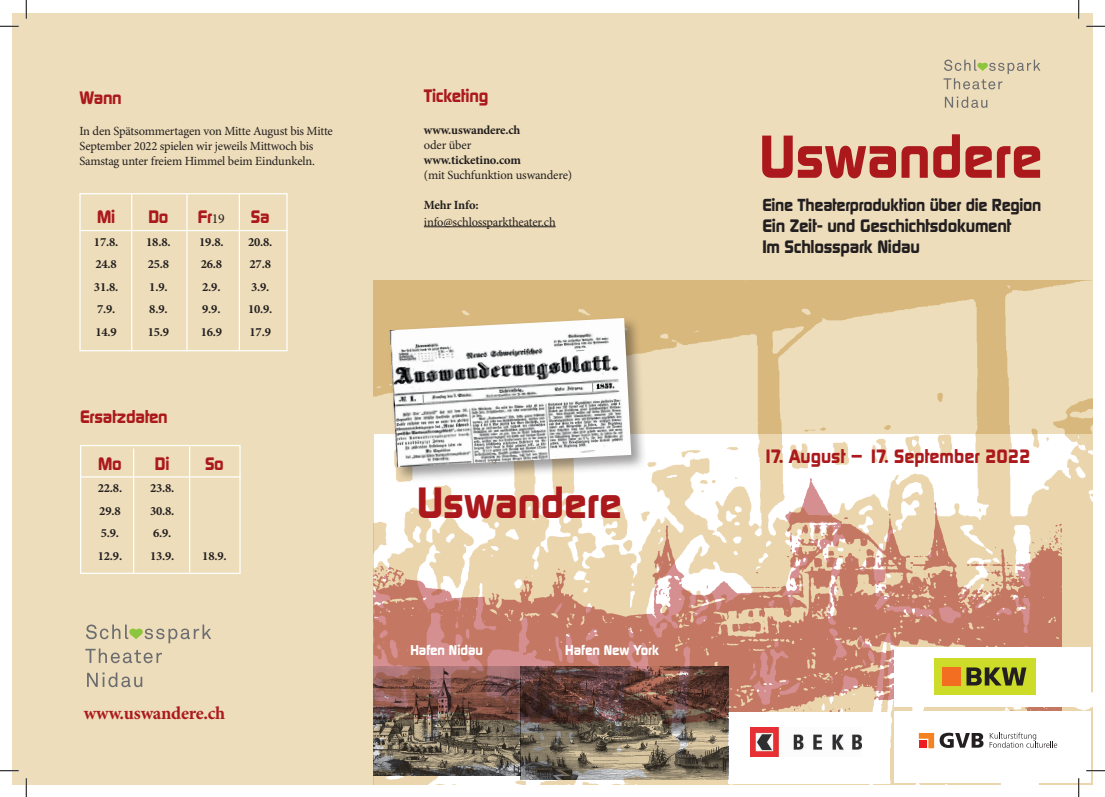
<style>
.page{position:relative;width:1105px;height:797px;background:#fff}
.page>*{position:absolute;margin:0;border:0;box-sizing:border-box;transform-origin:0 0}
.t1{font:700 58.62px "Digital";color:#ab191d}
.t2{font:700 42.38px "Digital";color:#ab191d}
.t3{font:700 18.75px "Digital";color:#ab191d}
.t4{font:700 18.25px "Minion Pro";letter-spacing:-.015em;color:#ab191d}
.t5{font:700 17.5px/21px "Digital";letter-spacing:-.015em;color:#231f20}
.t6{font:700 17.5px "Digital";letter-spacing:-.015em;color:#ab191d}
.t7{font:700 16.88px "Digital";letter-spacing:-.015em;color:#231f20}
.t8{font:700 13.75px "Digital";color:#fff}
.t9{font:12.5px/15px "Minion Pro";letter-spacing:-.015em;color:#231f20}
.t10{font:700 12.5px/22.5px "Minion Pro";letter-spacing:-.015em;color:#231f20}
.s1{font-family:"Minion Pro";font-weight:400;font-size:13.75px;color:#231f20}
</style>
<div class="page">
<div style="left:12px;top:13px;width:1081px;height:421px;background:#edddba"></div>
<img style="left:373px;top:280px;width:720px;height:505px">
<img style="left:373px;top:445px;width:688px;height:279px">
<div style="left:387px;top:316px;width:260px;height:167px;background:#231f20;opacity:.44"></div>
<img style="left:390px;top:318px;width:241px;height:149px">
<div style="left:12px;top:434px;width:361px;height:351px;background:#edddba"></div>
<div style="left:894px;top:648px;width:197px;height:59px;background:#fff"></div>
<div style="left:728px;top:711px;width:161px;height:72px;background:#fff"></div>
<div style="left:934px;top:658px;width:101px;height:36px;background:#cddc28"></div>
<div style="left:943px;top:667px;width:18px;height:18px;background:#f36e21"></div>
<svg style="left:966px;top:667px;width:60px;height:18px"></svg>
<img style="left:750px;top:727px;width:112px;height:29px">
<div style="left:894px;top:711px;width:197px;height:71px;background:#fff"></div>
<svg style="left:940px;top:732px;width:43px;height:16px"></svg>
<svg style="left:919px;top:733px;width:15px;height:15px"></svg>
<svg style="left:990px;top:732px;width:67px;height:15px"></svg>
<div style="left:79px;top:193px;width:209px;height:158px;border:1px solid #fff"></div>
<hr style="left:131px;top:194px;width:1px;height:157px;background:#fff">
<hr style="left:186px;top:194px;width:2px;height:157px;background:#fff">
<hr style="left:239px;top:194px;width:1px;height:157px;background:#fff">
<hr style="left:79px;top:230px;width:209px;height:1px;background:#fff">
<div style="left:80px;top:445px;width:161px;height:129px;border:1px solid #fff"></div>
<hr style="left:81px;top:476px;width:160px;height:1px;background:#fff">
<hr style="left:133px;top:448px;width:1px;height:126px;background:#fff">
<hr style="left:189px;top:446px;width:1px;height:126px;background:#fff">
<svg style="left:945px;top:97px;width:42px;height:11px"></svg>
<svg style="left:943px;top:60px;width:97px;height:29px"></svg>
<hr style="left:424px;top:226px;width:132px;height:1px;background:#231f20">
<svg style="left:87px;top:672px;width:55px;height:15px"></svg>
<svg style="left:85px;top:624px;width:126px;height:39px"></svg>
<img style="left:373px;top:666px;width:148px;height:110px">
<img style="left:521px;top:666px;width:207px;height:113px">
<svg style="left:0;top:25px;width:19px;height:2px"></svg>
<svg style="left:1086px;top:25px;width:19px;height:2px"></svg>
<svg style="left:0;top:770px;width:19px;height:1px"></svg>
<svg style="left:1086px;top:770px;width:19px;height:1px"></svg>
<svg style="left:25px;top:0;width:2px;height:19px"></svg>
<svg style="left:25px;top:778px;width:2px;height:19px"></svg>
<svg style="left:1078px;top:0;width:1px;height:19px"></svg>
<svg style="left:1078px;top:778px;width:1px;height:19px"></svg>
<h3 class="t6" style="left:79px;top:87px;width:44px">Wann</h3>
<p class="t9" style="left:79px;top:124px;width:255px">In den Spätsommertagen von Mitte August bis Mitte<br>September 2022 spielen wir jeweils Mittwoch bis<br>Samstag unter freiem Himmel beim Eindunkeln.</p>
<h3 class="t6" style="left:97px;top:207px;width:20px">Mi</h3>
<p class="t10" style="left:94px;top:230px;width:26px">17.8.<br>24.8<br>31.8.<br>7.9.<br>14.9</p>
<h3 class="t6" style="left:148px;top:207px;width:22px">Do</h3>
<p class="t10" style="left:146px;top:230px;width:26px">18.8.<br>25.8<br>1.9.<br>8.9.<br>15.9</p>
<h3 class="t6" style="left:198px;top:207px;width:28px">Fr<span class="s1">19</span></h3>
<p class="t10" style="left:199px;top:230px;width:26px">19.8.<br>26.8<br>2.9.<br>9.9.<br>16.9</p>
<h3 class="t6" style="left:251px;top:207px;width:20px">Sa</h3>
<p class="t10" style="left:248px;top:230px;width:26px">20.8.<br>27.8<br>3.9.<br>10.9.<br>17.9</p>
<h3 class="t6" style="left:80px;top:406px;width:89px">Ersatzdaten</h3>
<h3 class="t6" style="left:98px;top:453px;width:25px">Mo</h3>
<p class="t10" style="left:98px;top:477px;width:26px">22.8.<br>29.8<br>5.9.<br>12.9.</p>
<h3 class="t6" style="left:155px;top:453px;width:16px">Di</h3>
<p class="t10" style="left:150px;top:477px;width:26px">23.8.<br>30.8.<br>6.9.<br>13.9.</p>
<h3 class="t6" style="left:205px;top:453px;width:20px">So</h3>
<p class="t10" style="left:202px;top:544px;width:26px">18.9.</p>
<h3 class="t4" style="left:84px;top:700px;width:143px">www.uswandere.ch</h3>
<h3 class="t6" style="left:424px;top:86px;width:66px">Ticketing</h3>
<p class="t10" style="left:424px;top:119px;width:98px">www.uswandere.ch</p>
<p class="t9" style="left:424px;top:138px;width:49px">oder über</p>
<p class="t10" style="left:424px;top:149px;width:99px">www.ticketino.com</p>
<p class="t9" style="left:424px;top:168px;width:150px">(mit Suchfunktion uswandere)</p>
<p class="t10" style="left:424px;top:194px;width:56px">Mehr Info:</p>
<p class="t9" style="left:424px;top:214px;width:133px">info@schlossparktheater.ch</p>
<h2 class="t2" style="left:417px;top:478px;width:206px">Uswandere</h2>
<p class="t8" style="left:410px;top:642px;width:74px">Hafen Nidau</p>
<p class="t8" style="left:565px;top:642px;width:95px">Hafen New York</p>
<h1 class="t1" style="left:759px;top:123px;width:285px">Uswandere</h1>
<h3 class="t7" style="left:762px;top:195px;width:280px">Eine Theaterproduktion über die Region</h3>
<h3 class="t5" style="left:762px;top:216px;width:251px">Ein Zeit- und Geschichtsdokument<br>Im Schlosspark Nidau</h3>
<h3 class="t3" style="left:762px;top:446px;width:270px">17. August – 17. September 2022</h3>
</div>
